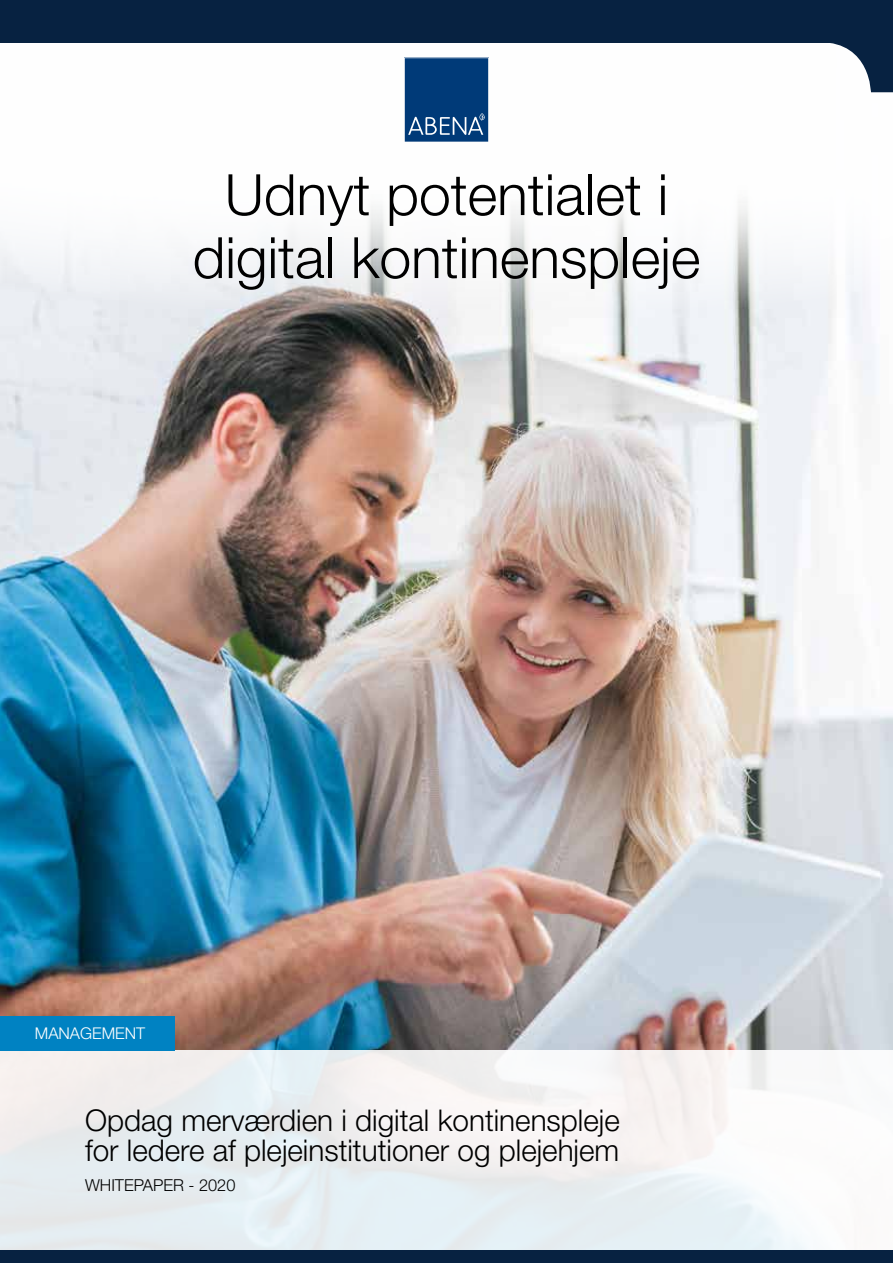
<style>
.page{position:relative;width:893px;height:1263px;background:#fff}
.page>*{position:absolute;margin:0;border:0;box-sizing:border-box;transform-origin:0 0}
.t1{font:300 57px/63px "Helvetica Neue LT Pro";color:#000;text-align:center}
.t2{font:300 30px/30px "Helvetica Neue LT Pro";color:#000}
.t3{font:300 16.5px "Helvetica Neue LT Pro";color:#000}
.t4{font:300 16.2px "Helvetica Neue LT Pro";color:#fff}
</style>
<div class="page">
<img style="left:0;top:317px;width:893px;height:733px">
<svg style="left:0;top:1050px;width:807px;height:200px;fill:#eaf0f2"></svg>
<svg style="left:0;top:206px;width:871px;height:111px;fill:#f6f7f9"></svg>
<div style="left:0;top:1250px;width:893px;height:13px;background:#072241"></div>
<svg style="left:830px;top:43px;width:63px;height:50px"></svg>
<div style="left:0;top:0;width:893px;height:43px;background:#072241"></div>
<svg style="left:404px;top:57px;width:85px;height:85px;background:#164b83"></svg>
<div style="left:0;top:1016px;width:174px;height:34px;background:#0082c2"></div>
<h1 class="t1" style="left:193px;top:162px;width:509px">Udnyt potentialet i digital kontinenspleje</h1>
<p class="t4" style="left:35px;top:1023px;width:112px">MANAGEMENT</p>
<p class="t2" style="left:85px;top:1105px;width:536px">Opdag merværdien i digital kontinenspleje for ledere af plejeinstitutioner og plejehjem</p>
<p class="t3" style="left:85px;top:1175px;width:152px">WHITEPAPER - 2020</p>
</div>
